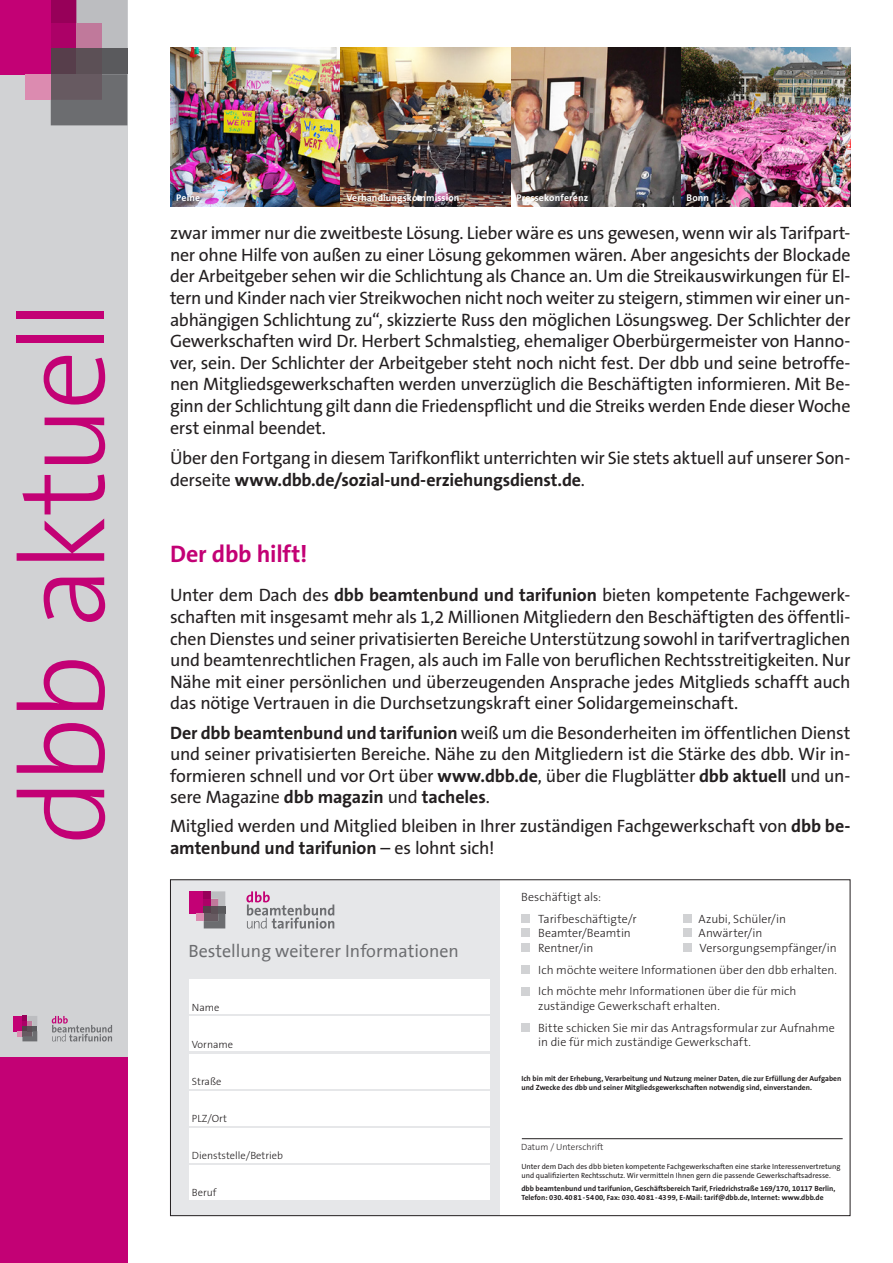
<style>
.page{position:relative;width:893px;height:1263px;background:#fff}
.page>*{position:absolute;margin:0;border:0;box-sizing:border-box;transform-origin:0 0}
.Seitenhead_80pt{font:300 120px "The Sans B3";letter-spacing:-.045em;color:#c30175}
.Zwischenüberschrift{font:700 24px "The Sans B7";letter-spacing:-.005em;color:#c30175}
.Fliesstext{font:18px/21.6px "The Sans B5 Plain";letter-spacing:-.015em;color:#231f20;text-align:justify}
.t1{font:18px "The Sans Office";color:#6c6d70}
.t2{font:300 12px "The Sans B3";color:#231f20}
.t3{font:300 10.5px "The Sans B3";color:#231f20}
.Herausgeber{font:700 9.75px "The Sans B7";letter-spacing:.015em;color:#fff}
.t4{font:300 9px "The Sans B3";color:#231f20}
.t5{font:700 7.5px/9px "The Sans B7";color:#231f20}
.t6{font:7.5px/9px "The Sans B5 Plain";color:#231f20}
.s1{font-family:"The Sans B7";font-weight:700}
</style>
<div class="page">
<div style="left:0;top:0;width:127px;height:1263px;background:#d1d2d4"></div>
<div style="left:0;top:0;width:51px;height:74px;background:#c30175"></div>
<div style="left:51px;top:0;width:25px;height:23px;background:#970059"></div>
<div style="left:51px;top:23px;width:25px;height:26px;background:#ac0167"></div>
<div style="left:51px;top:49px;width:25px;height:25px;background:#573e4b"></div>
<svg style="left:76px;top:0;width:51px;height:49px;background:#baa8b3"></svg>
<div style="left:76px;top:49px;width:26px;height:25px;background:#5c5056"></div>
<div style="left:102px;top:49px;width:25px;height:25px;background:#5a5a5d"></div>
<svg style="left:51px;top:74px;width:76px;height:51px;background:#6a666b"></svg>
<div style="left:25px;top:74px;width:26px;height:26px;background:#dc8bb0"></div>
<div style="left:0;top:1057px;width:127px;height:206px;background:#c30175"></div>
<svg style="left:52px;top:1016px;width:60px;height:25px"></svg>
<div style="left:13px;top:1016px;width:9px;height:15px;background:#c30175"></div>
<svg style="left:18px;top:1016px;width:19px;height:25px"></svg>
<div style="left:170px;top:879px;width:330px;height:337px;background:#e6e7e9"></div>
<div style="left:189px;top:980px;width:301px;height:34px;background:#fff"></div>
<div style="left:189px;top:1017px;width:301px;height:34px;background:#fff"></div>
<div style="left:189px;top:1054px;width:301px;height:34px;background:#fff"></div>
<div style="left:189px;top:1091px;width:301px;height:34px;background:#fff"></div>
<div style="left:189px;top:1128px;width:301px;height:34px;background:#fff"></div>
<div style="left:189px;top:1166px;width:301px;height:34px;background:#fff"></div>
<div style="left:521px;top:914px;width:9px;height:9px;background:#d1d2d4"></div>
<div style="left:683px;top:914px;width:9px;height:9px;background:#d1d2d4"></div>
<div style="left:521px;top:929px;width:9px;height:8px;background:#d1d2d4"></div>
<div style="left:683px;top:929px;width:9px;height:8px;background:#d1d2d4"></div>
<div style="left:521px;top:943px;width:9px;height:8px;background:#d1d2d4"></div>
<div style="left:683px;top:943px;width:9px;height:8px;background:#d1d2d4"></div>
<div style="left:521px;top:965px;width:9px;height:8px;background:#d1d2d4"></div>
<div style="left:521px;top:987px;width:9px;height:8px;background:#d1d2d4"></div>
<div style="left:521px;top:1023px;width:9px;height:9px;background:#d1d2d4"></div>
<hr style="left:522px;top:1138px;width:321px;height:1px;background:#231f20">
<svg style="left:246px;top:891px;width:88px;height:38px"></svg>
<div style="left:189px;top:891px;width:15px;height:23px;background:#c30175"></div>
<div style="left:204px;top:891px;width:7px;height:8px;background:#970059"></div>
<div style="left:204px;top:899px;width:7px;height:7px;background:#ac0167"></div>
<div style="left:204px;top:906px;width:7px;height:8px;background:#573e4b"></div>
<svg style="left:211px;top:891px;width:14px;height:15px"></svg>
<div style="left:211px;top:906px;width:7px;height:8px;background:#5c5056"></div>
<div style="left:218px;top:906px;width:7px;height:8px;background:#5a5a5d"></div>
<svg style="left:204px;top:914px;width:21px;height:14px"></svg>
<div style="left:197px;top:914px;width:7px;height:7px;background:#dc8bb0"></div>
<img style="left:680px;top:48px;width:170px;height:158px">
<img style="left:510px;top:48px;width:170px;height:158px">
<img style="left:170px;top:48px;width:170px;height:158px">
<img style="left:340px;top:48px;width:170px;height:158px">
<p class="Seitenhead_80pt" style="left:-1px;top:845px;width:547px;rotate:-90deg">dbb aktuell</p>
<p class="Herausgeber" style="left:176px;top:192px;width:25px">Peine</p>
<p class="Herausgeber" style="left:346px;top:192px;width:115px">Verhandlungskommission</p>
<p class="Herausgeber" style="left:516px;top:192px;width:73px">Pressekonferenz</p>
<p class="Herausgeber" style="left:686px;top:192px;width:24px">Bonn</p>
<p class="Fliesstext" style="left:170px;top:223px;width:682px">zwar immer nur die zweitbeste Lösung. Lieber wäre es uns gewesen, wenn wir als Tarifpart&shy;ner ohne Hilfe von außen zu einer Lösung gekommen wären. Aber angesichts der Blockade der Arbeitgeber sehen wir die Schlichtung als Chance an. Um die Streikauswirkungen für El&shy;tern und Kinder nach vier Streikwochen nicht noch weiter zu steigern, stimmen wir einer un&shy;abhängigen Schlichtung zu“, skizzierte Russ den möglichen Lösungsweg. Der Schlichter der Gewerkschaften wird Dr. Herbert Schmalstieg, ehemaliger Oberbürgermeister von Hanno&shy;ver, sein. Der Schlichter der Arbeitgeber steht noch nicht fest. Der dbb und seine betroffe&shy;nen Mitgliedsgewerkschaften werden unverzüglich die Beschäftigten informieren. Mit Be&shy;ginn der Schlichtung gilt dann die Friedenspflicht und die Streiks werden Ende dieser Woche erst einmal beendet.</p>
<p class="Fliesstext" style="left:170px;top:448px;width:682px">Über den Fortgang in diesem Tarifkonflikt unterrichten wir Sie stets aktuell auf unserer Son&shy;derseite <span class="s1">www.dbb.de/sozial-und-erziehungsdienst.de</span>.</p>
<p class="Zwischenüberschrift" style="left:170px;top:541px;width:139px">Der dbb hilft!</p>
<p class="Fliesstext" style="left:170px;top:585px;width:682px">Unter dem Dach des <span class="s1">dbb beamtenbund und tarifunion</span> bieten kompetente Fachgewerk&shy;schaften mit insgesamt mehr als 1,2 Millionen Mitgliedern den Beschäftigten des öffentli&shy;chen Dienstes und seiner privatisierten Bereiche Unterstützung sowohl in tarifvertraglichen und beamtenrechtlichen Fragen, als auch im Falle von beruflichen Rechtsstreitigkeiten. Nur Nähe mit einer persönlichen und überzeugenden Ansprache jedes Mitglieds schafft auch das nötige Vertrauen in die Durchsetzungskraft einer Solidargemeinschaft.</p>
<p class="Fliesstext" style="left:170px;top:722px;width:682px"><span class="s1">Der dbb beamtenbund und tarifunion</span> weiß um die Besonderheiten im öffentlichen Dienst und seiner privatisierten Bereiche. Nähe zu den Mitgliedern ist die Stärke des dbb. Wir in&shy;formieren schnell und vor Ort über <span class="s1">www.dbb.de</span>, über die Flugblätter <span class="s1">dbb aktuell</span> und un&shy;sere Magazine <span class="s1">dbb magazin</span> und <span class="s1">tacheles</span>.</p>
<p class="Fliesstext" style="left:170px;top:816px;width:682px">Mitglied werden und Mitglied bleiben in Ihrer zuständigen Fachgewerkschaft von <span class="s1">dbb be&shy;amtenbund und tarifunion</span> – es lohnt sich!</p>
<p class="t1" style="left:188px;top:942px;width:272px">Bestellung weiterer Informationen</p>
<p class="t3" style="left:192px;top:1002px;width:29px">Name</p>
<p class="t3" style="left:192px;top:1039px;width:43px">Vorname</p>
<p class="t3" style="left:192px;top:1076px;width:31px">Straße</p>
<p class="t3" style="left:192px;top:1113px;width:36px">PLZ/Ort</p>
<p class="t3" style="left:192px;top:1150px;width:93px">Dienststelle/Betrieb</p>
<p class="t3" style="left:192px;top:1187px;width:26px">Beruf</p>
<p class="t2" style="left:521px;top:890px;width:82px">Beschäftigt als:</p>
<p class="t2" style="left:538px;top:912px;width:100px">Tarifbeschäftigte/r</p>
<p class="t2" style="left:699px;top:912px;width:89px">Azubi, Schüler/in</p>
<p class="t2" style="left:538px;top:927px;width:94px">Beamter/Beamtin</p>
<p class="t2" style="left:699px;top:927px;width:65px">Anwärter/in</p>
<p class="t2" style="left:538px;top:941px;width:57px">Rentner/in</p>
<p class="t2" style="left:700px;top:941px;width:139px">Versorgungsempfänger/in</p>
<p class="t2" style="left:538px;top:963px;width:300px">Ich möchte weitere Informationen über den dbb erhalten.</p>
<p class="t2" style="left:538px;top:985px;width:260px">Ich möchte mehr Informationen über die für mich</p>
<p class="t2" style="left:538px;top:999px;width:183px">zuständige Gewerkschaft erhalten.</p>
<p class="t2" style="left:538px;top:1021px;width:298px">Bitte schicken Sie mir das Antragsformular zur Aufnahme</p>
<p class="t2" style="left:538px;top:1035px;width:214px">in die für mich zuständige Gewerkschaft.</p>
<p class="t5" style="left:521px;top:1074px;width:321px">Ich bin mit der Erhebung, Verarbeitung und Nutzung meiner Daten, die zur Erfüllung der Aufgaben und Zwecke des dbb und seiner Mitgliedsgewerkschaften notwendig sind, einverstanden.</p>
<p class="t4" style="left:521px;top:1142px;width:84px">Datum / Unterschrift</p>
<p class="t6" style="left:521px;top:1162px;width:321px">Unter dem Dach des dbb bieten kompetente Fachgewerkschaften eine starke Interessenvertretung und qualifizierten Rechtsschutz. Wir vermitteln Ihnen gern die passende Gewerkschaftsadresse.</p>
<p class="t5" style="left:521px;top:1184px;width:315px">dbb beamtenbund und tarifunion, Geschäftsbereich Tarif, Friedrichstraße 169/170, 10117 Berlin,</p>
<p class="t5" style="left:521px;top:1193px;width:304px">Telefon: 030. 40 81 - 54 00, Fax: 030. 40 81 - 43 99, E-Mail: tarif@dbb.de, Internet: www.dbb.de</p>
</div>
